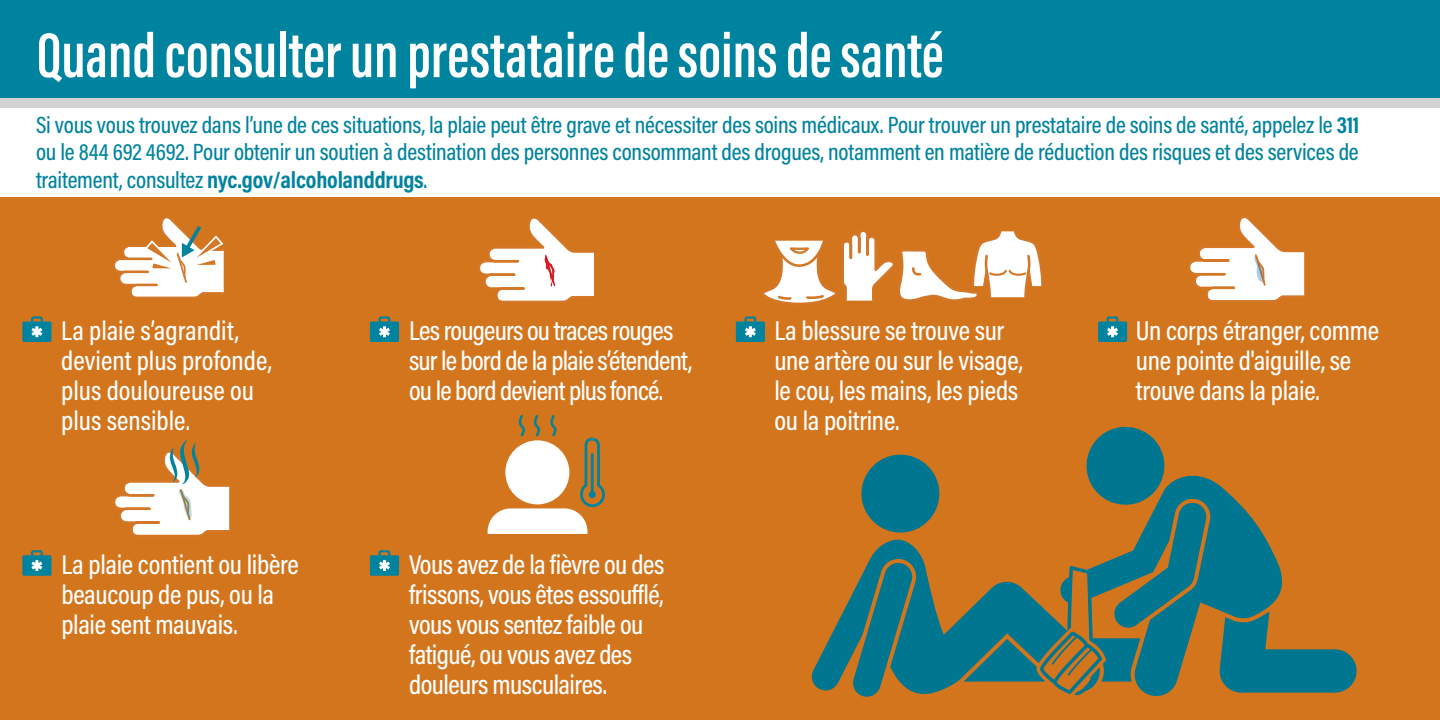
<style>
.page{position:relative;width:1440px;height:720px;background:#fff}
.page>*{position:absolute;margin:0;border:0;box-sizing:border-box;transform-origin:0 0}
.t1{font:600 65px "Acumin Pro Extra Cond";color:#fff}
.t2{font:500 27.5px/30px "Acumin Pro Cond";letter-spacing:-.015em;color:#fff}
.t3{font:500 23.75px/27.5px "Acumin Pro Cond";letter-spacing:-.01em;color:#00839f;text-align:justify}
.s1{font-weight:700}
</style>
<div class="page">
<div style="left:0;top:25px;width:1440px;height:695px;background:#d3751d"></div>
<div style="left:0;top:88px;width:1440px;height:109px;background:#fff"></div>
<div style="left:0;top:10px;width:1440px;height:98px;background:linear-gradient(to right,#d2d2d2,#d2d2d2)"></div>
<div style="left:0;top:0;width:1440px;height:97px;background:#00839f"></div>
<svg style="left:113px;top:217px;width:111px;height:81px"></svg>
<svg style="left:1188px;top:216px;width:117px;height:86px"></svg>
<svg style="left:478px;top:217px;width:116px;height:86px"></svg>
<svg style="left:113px;top:439px;width:117px;height:98px"></svg>
<svg style="left:488px;top:415px;width:117px;height:119px"></svg>
<svg style="left:1288px;top:649px;width:69px;height:44px;background:#127585"></svg>
<div style="left:861px;top:455px;width:78px;height:78px;background:#007690;border-radius:50%"></div>
<svg style="left:811px;top:470px;width:477px;height:227px;fill:#007690"></svg>
<svg style="left:964px;top:426px;width:244px;height:269px"></svg>
<svg style="left:761px;top:230px;width:282px;height:75px"></svg>
<svg style="left:22px;top:550px;width:29px;height:26px"></svg>
<svg style="left:370px;top:316px;width:29px;height:26px"></svg>
<svg style="left:22px;top:316px;width:29px;height:26px"></svg>
<svg style="left:370px;top:550px;width:29px;height:26px"></svg>
<svg style="left:736px;top:316px;width:29px;height:26px"></svg>
<svg style="left:1098px;top:316px;width:29px;height:26px"></svg>
<p class="t1" style="left:37px;top:16px;width:908px">Quand consulter un prestataire de soins de santé</p>
<p class="t3" style="left:36px;top:111px;width:1325px">Si vous vous trouvez dans l’une de ces situations, la plaie peut être grave et nécessiter des soins médicaux. Pour trouver un prestataire de soins de santé, appelez le <span class="s1">311 </span>ou le 844 692 4692. Pour obtenir un soutien à destination des personnes consommant des drogues, notamment en matière de réduction des risques et des services de traitement, consultez <span class="s1">nyc.gov/alcoholanddrugs</span>.</p>
<p class="t2" style="left:61px;top:315px;width:212px">La plaie s’agrandit, devient plus profonde, plus douloureuse ou plus sensible.</p>
<p class="t2" style="left:1136px;top:315px;width:245px">Un corps étranger, comme une pointe d'aiguille, se trouve dans la plaie.</p>
<p class="t2" style="left:774px;top:315px;width:250px">La blessure se trouve sur une artère ou sur le visage, le cou, les mains, les pieds ou la poitrine.</p>
<p class="t2" style="left:409px;top:315px;width:285px">Les rougeurs ou traces rouges sur le bord de la plaie s’étendent, ou le bord devient plus foncé.</p>
<p class="t2" style="left:61px;top:549px;width:239px">La plaie contient ou libère beaucoup de pus, ou la plaie sent mauvais.</p>
<p class="t2" style="left:409px;top:549px;width:257px">Vous avez de la fièvre ou des frissons, vous êtes essoufflé, vous vous sentez faible ou fatigué, ou vous avez des douleurs musculaires.</p>
</div>
